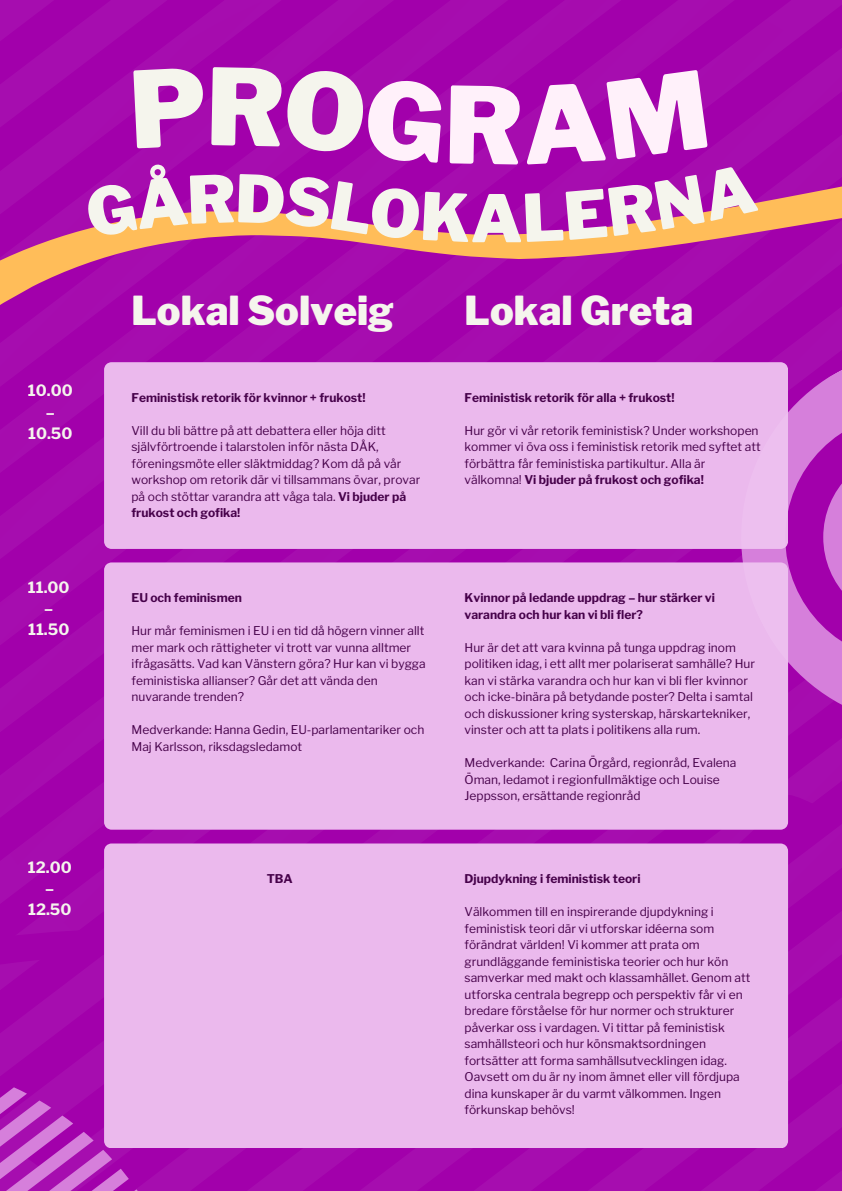
<style>
.page{position:relative;width:842px;height:1191px;background:#fff}
.page>*{position:absolute;margin:0;border:0;box-sizing:border-box;transform-origin:0 0}
.t1{font:900 65px "Libre Franklin";color:#f5f5ed}
.t2{font:900 39.6px "Libre Franklin";color:#f5f5ed}
.t3{font:700 15.5px/21.2px "Libre Franklin";color:#f5f5ed;text-align:center}
.t4{font:12px/16.5px "Libre Franklin";color:#46014a}
.t5{font:700 12px/16.5px "Libre Franklin";color:#46014a}
.s1{font-weight:700}
</style>
<div class="page">
<div style="left:0;top:0;width:842px;height:1190px;background:#a200ab"></div>
<svg style="left:0;top:135px;width:842px;height:285px;fill:#a60cab"></svg>
<svg style="left:714px;top:320px;width:128px;height:434px"></svg>
<svg style="left:785px;top:412px;width:57px;height:249px"></svg>
<svg style="left:0;top:1059px;width:194px;height:131px"></svg>
<div style="left:104px;top:362px;width:684px;height:187px;background:#ebb9ed"></div>
<div style="left:104px;top:562px;width:684px;height:267px;background:#ebb9ed"></div>
<div style="left:104px;top:843px;width:684px;height:305px;background:#ebb9ed"></div>
<svg style="left:84px;top:66px;width:674px;height:176px"></svg>
<h1 class="t3" style="left:28px;top:380px;width:46px">10.00 –<br>10.50</h1>
<p class="t3" style="left:28px;top:576px;width:43px">11.00 –<br>11.50</p>
<h2 class="t3" style="left:28px;top:856px;width:45px">12.00 –<br>12.50</h2>
<h4 class="t1" style="left:471px;top:179px;width:53px">A</h4>
<p class="t2" style="left:131px;top:286px;width:264px">Lokal Solveig</p>
<h1 class="t2" style="left:465px;top:286px;width:230px">Lokal Greta</h1>
<p class="t5" style="left:131px;top:389px;width:236px">Feministisk retorik för kvinnor + frukost!</p>
<p class="t4" style="left:131px;top:422px;width:290px">Vill du bli bättre på att debattera eller höja ditt självförtroende i talarstolen inför nästa DÅK, föreningsmöte eller släktmiddag? Kom då på vår workshop om retorik där vi tillsammans övar, provar på och stöttar varandra att våga tala. <span class="s1">Vi bjuder på frukost och gofika!</span></p>
<p class="t5" style="left:131px;top:589px;width:112px">EU och feminismen</p>
<p class="t4" style="left:131px;top:622px;width:296px">Hur mår feminismen i EU i en tid då högern vinner allt mer mark och rättigheter vi trott var vunna alltmer ifrågasätts. Vad kan Vänstern göra? Hur kan vi bygga feministiska allianser? Går det att vända den nuvarande trenden?</p>
<p class="t4" style="left:131px;top:721px;width:294px">Medverkande: Hanna Gedin, EU-parlamentariker och<br>Maj Karlsson, riksdagsledamot</p>
<p class="t5" style="left:267px;top:870px;width:28px">TBA</p>
<p class="t5" style="left:465px;top:389px;width:212px">Feministisk retorik för alla + frukost!</p>
<p class="t4" style="left:465px;top:422px;width:298px">Hur gör vi vår retorik feministisk? Under workshopen kommer vi öva oss i feministisk retorik med syftet att förbättra får feministiska partikultur. Alla är välkomna! <span class="s1">Vi bjuder på frukost och gofika!</span></p>
<p class="t5" style="left:465px;top:589px;width:252px">Kvinnor på ledande uppdrag – hur stärker vi varandra och hur kan vi bli fler?</p>
<p class="t4" style="left:465px;top:639px;width:292px">Hur är det att vara kvinna på tunga uppdrag inom politiken idag, i ett allt mer polariserat samhälle? Hur kan vi stärka varandra och hur kan vi bli fler kvinnor och icke-binära på betydande poster? Delta i samtal och diskussioner kring systerskap, härskartekniker, vinster och att ta plats i politikens alla rum.</p>
<p class="t4" style="left:465px;top:754px;width:273px">Medverkande: Carina Örgård, regionråd, Evalena<br>Öman, ledamot i regionfullmäktige och Louise<br>Jeppsson, ersättande regionråd</p>
<p class="t5" style="left:465px;top:870px;width:178px">Djupdykning i feministisk teori</p>
<p class="t4" style="left:465px;top:903px;width:287px">Välkommen till en inspirerande djupdykning i feministisk teori där vi utforskar idéerna som förändrat världen! Vi kommer att prata om grundläggande feministiska teorier och hur kön samverkar med makt och klassamhället. Genom att utforska centrala begrepp och perspektiv får vi en bredare förståelse för hur normer och strukturer påverkar oss i vardagen. Vi tittar på feministisk samhällsteori och hur könsmaktsordningen fortsätter att forma samhällsutvecklingen idag.<br>Oavsett om du är ny inom ämnet eller vill fördjupa dina kunskaper är du varmt välkommen. Ingen förkunskap behövs!</p>
</div>
